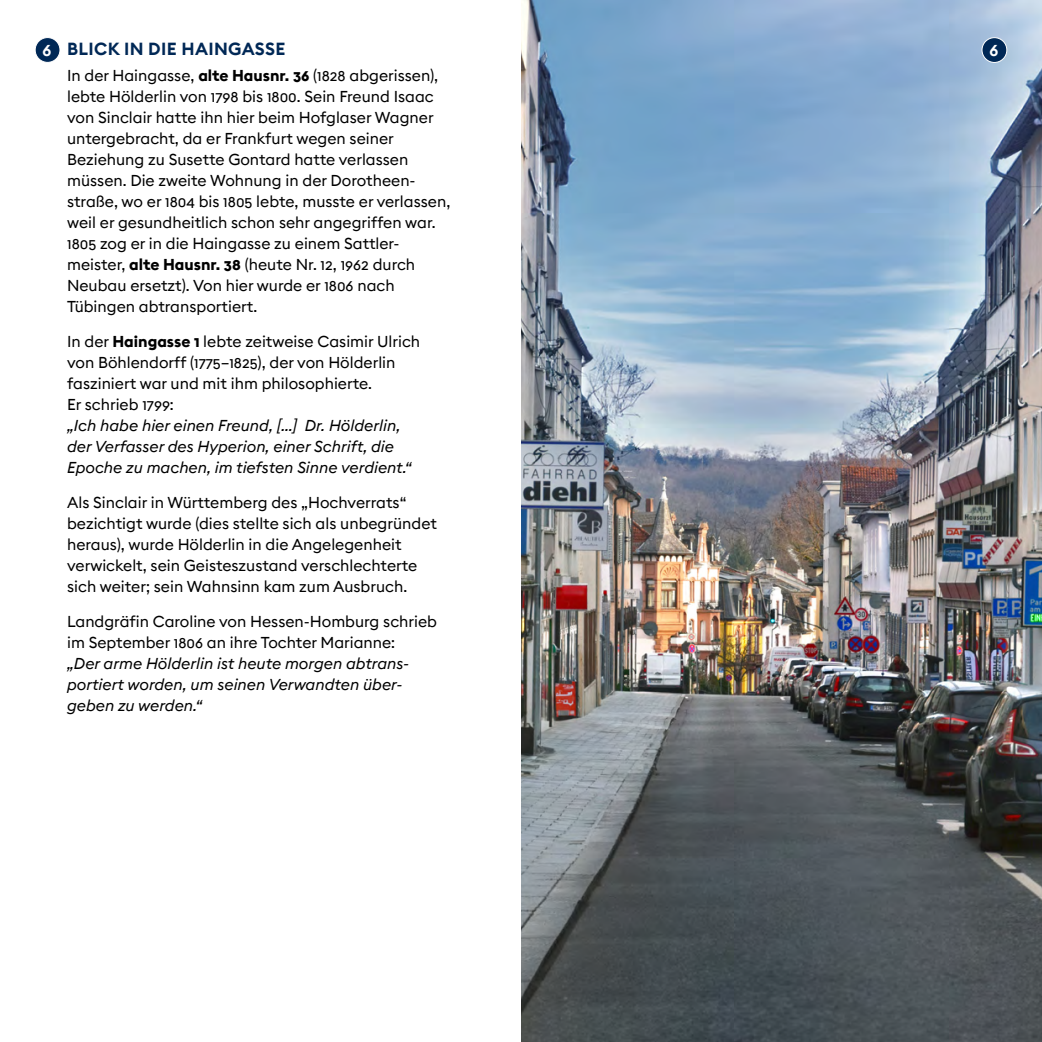
<style>
.page{position:relative;width:1042px;height:1042px;background:#fff}
.page>*{position:absolute;margin:0;border:0;box-sizing:border-box;transform-origin:0 0}
.t1{font:600 17.5px "Euclid Square";letter-spacing:.02em;color:#002856}
.t2{font:15.75px/21px "Euclid Square";color:#000}
.t3{font:italic 15.75px/21px "Euclid Square";color:#000}
.t4{font:600 15.75px "Euclid Square";color:#fff}
.s1{font-weight:700}
</style>
<div class="page">
<img style="left:521px;top:0;width:521px;height:1042px">
<div style="left:35px;top:38px;width:25px;height:24px;background:#002856;border-radius:50%"></div>
<div style="left:35px;top:37px;width:25px;height:26px;border:1px solid #fff;border-radius:50%"></div>
<div style="left:982px;top:38px;width:25px;height:24px;background:#002856;border-radius:50%"></div>
<div style="left:981px;top:37px;width:26px;height:26px;border:1px solid #fff;border-radius:50%"></div>
<p class="t1" style="left:67px;top:38px;width:220px">BLICK IN DIE HAINGASSE</p>
<p class="t2" style="left:67px;top:65px;width:385px">In der Haingasse, <span class="s1">alte Hausnr. 36</span> (1828 abgerissen), lebte Hölderlin von 1798 bis 1800. Sein Freund Isaac von Sinclair hatte ihn hier beim Hofglaser Wagner untergebracht, da er Frankfurt wegen seiner Beziehung zu Susette Gontard hatte verlassen müssen. Die zweite Wohnung in der Dorotheen&shy;straße, wo er 1804 bis 1805 lebte, musste er verlassen, weil er gesundheitlich schon sehr angegriffen war.<br>1805 zog er in die Haingasse zu einem Sattler&shy;meister, <span class="s1">alte Hausnr. 38</span> (heute Nr. 12, 1962 durch Neubau ersetzt). Von hier wurde er 1806 nach Tübingen abtransportiert.</p>
<p class="t2" style="left:67px;top:331px;width:355px">In der <span class="s1">Haingasse 1</span> lebte zeitweise Casimir Ulrich von Böhlendorff (1775–1825), der von Hölderlin fasziniert war und mit ihm philosophierte.<br>Er schrieb 1799:</p>
<p class="t3" style="left:67px;top:415px;width:346px">„Ich habe hier einen Freund, […] Dr. Hölderlin, der Verfasser des Hyperion, einer Schrift, die<br>Epoche zu machen, im tiefsten Sinne verdient.“</p>
<p class="t2" style="left:67px;top:492px;width:371px">Als Sinclair in Württemberg des „Hochverrats“ bezichtigt wurde (dies stellte sich als unbegründet heraus), wurde Hölderlin in die Angelegenheit verwickelt, sein Geisteszustand verschlechterte sich weiter; sein Wahnsinn kam zum Ausbruch.</p>
<p class="t2" style="left:67px;top:611px;width:371px">Landgräfin Caroline von Hessen-Homburg schrieb im September 1806 an ihre Tochter Marianne:</p>
<p class="t3" style="left:67px;top:653px;width:344px">„Der arme Hölderlin ist heute morgen abtrans&shy;portiert worden, um seinen Verwandten über&shy;geben zu werden.“</p>
<p class="t4" style="left:42px;top:40px;width:10px">6</p>
<p class="t4" style="left:989px;top:40px;width:10px">6</p>
</div>
